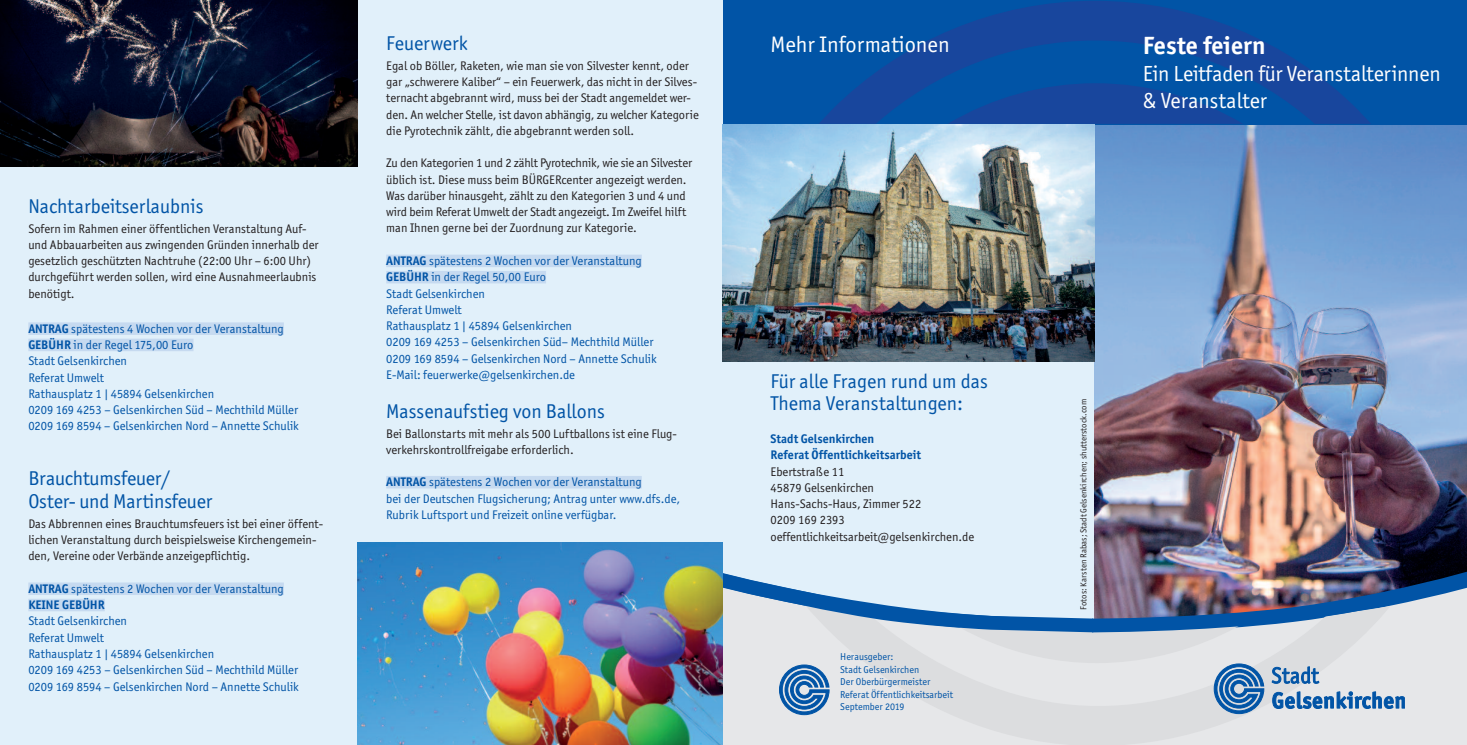
<style>
.page{position:relative;width:1467px;height:745px;background:#fff}
.page>*{position:absolute;margin:0;border:0;box-sizing:border-box;transform-origin:0 0}
.t1{font:700 25px "Officina Sans ITC Std";color:#fff}
.t2{font:22.5px "Officina Sans ITC Std";color:#fff}
.t3{font:21.88px/26.2px "Officina Sans ITC Std";letter-spacing:-.01em;color:#fff}
.t4{font:20px/22.5px "Officina Sans ITC Std";color:#0154a6}
.t5{font:12.5px/16.2px "Officina Sans ITC Std";color:#231f20}
.t6{font:12.5px/16.2px "Officina Sans ITC Std";color:#0154a6}
.t7{font:700 12.5px/15.5px "Officina Sans ITC Std";color:#0154a6}
.t8{font:12.5px "Officina Sans ITC Boo";color:#231f20}
.t9{font:10px/12.5px "Officina Sans ITC Std";color:#0154a6}
.t10{font:8.75px "Officina Sans ITC Std";color:#231f20}
.s1{font-weight:700}
.s2{font-family:"Officina Sans ITC Boo"}
.s3{font-family:"Officina Sans ITC Std"}
</style>
<div class="page">
<div style="left:0;top:0;width:1095px;height:744px;background:#e1f0fa"></div>
<img style="left:1095px;top:124px;width:372px;height:438px">
<div style="left:723px;top:0;width:744px;height:124px;background:#0154a6"></div>
<div style="left:28px;top:322px;width:256px;height:13px;background:#c6daf0"></div>
<div style="left:28px;top:338px;width:165px;height:13px;background:#c6daf0"></div>
<div style="left:28px;top:582px;width:256px;height:12px;background:#c6daf0"></div>
<div style="left:28px;top:598px;width:77px;height:13px;background:#c6daf0"></div>
<div style="left:386px;top:254px;width:256px;height:13px;background:#c6daf0"></div>
<div style="left:386px;top:271px;width:160px;height:12px;background:#c6daf0"></div>
<div style="left:386px;top:475px;width:256px;height:13px;background:#c6daf0"></div>
<img style="left:723px;top:124px;width:372px;height:237px">
<img style="left:0;top:0;width:358px;height:166px">
<div style="left:1390px;top:714px;width:77px;height:30px;background:#e6e7e9"></div>
<div style="left:723px;top:714px;width:77px;height:30px;background:#e6e7e9"></div>
<svg style="left:800px;top:714px;width:590px;height:30px;fill:#e6e7e9"></svg>
<svg style="left:723px;top:562px;width:744px;height:152px"></svg>
<img style="left:358px;top:542px;width:365px;height:202px">
<svg style="left:819px;top:1px;width:552px;height:123px"></svg>
<h3 class="t4" style="left:28px;top:197px;width:177px">Nachtarbeitserlaubnis</h3>
<p class="t5" style="left:28px;top:221px;width:292px">Sofern im Rahmen einer öffentlichen Veranstaltung Auf&shy;und Abbauarbeiten aus zwingenden Gründen innerhalb der gesetzlich geschützten Nachtruhe (22:00 Uhr – 6:00 Uhr) durchgeführt werden sollen, wird eine Ausnahmeerlaubnis benötigt.</p>
<p class="t6" style="left:28px;top:321px;width:272px"><span class="s1">ANTRAG</span> spätestens 4 Wochen vor der Veranstaltung <span class="s1">GEBÜHR</span> in der Regel 175,00 Euro<br>Stadt Gelsenkirchen<br>Referat Umwelt<br>Rathausplatz 1 | 45894 Gelsenkirchen<br>0209 169 4253 – Gelsenkirchen Süd – Mechthild Müller 0209 169 8594 – Gelsenkirchen Nord – Annette Schulik</p>
<h3 class="t4" style="left:28px;top:469px;width:186px">Brauchtumsfeuer/<br>Oster- und Martinsfeuer</h3>
<p class="t5" style="left:28px;top:516px;width:296px">Das Abbrennen eines Brauchtumsfeuers ist bei einer öffent&shy;lichen Veranstaltung durch beispielsweise Kirchengemein&shy;den, Vereine oder Verbände anzeigepflichtig.</p>
<p class="t6" style="left:28px;top:581px;width:257px"><span class="s1">ANTRAG</span> spätestens 2 Wochen vor der Veranstaltung<br><span class="s1">KEINE GEBÜHR</span></p>
<p class="t6" style="left:28px;top:614px;width:272px">Stadt Gelsenkirchen<br>Referat Umwelt<br>Rathausplatz 1 | 45894 Gelsenkirchen<br>0209 169 4253 – Gelsenkirchen Süd – Mechthild Müller 0209 169 8594 – Gelsenkirchen Nord – Annette Schulik</p>
<h3 class="t4" style="left:386px;top:34px;width:83px">Feuerwerk</h3>
<p class="t5" style="left:386px;top:59px;width:314px">Egal ob Böller, Raketen, wie man sie von Silvester kennt, oder gar „schwerere Kaliber“ – ein Feuerwerk, das nicht in der Silves&shy;ternacht abgebrannt wird, muss bei der Stadt angemeldet wer&shy;den. An welcher Stelle, ist davon abhängig, zu welcher Kategorie die Pyrotechnik zählt, die abgebrannt werden soll.</p>
<p class="t5" style="left:386px;top:156px;width:308px">Zu den Kategorien 1 und 2 zählt Pyrotechnik, wie sie an Silvester üblich ist. Diese muss beim BÜRGERcenter angezeigt werden.<br>Was darüber hinausgeht, zählt zu den Kategorien 3 und 4 und wird beim Referat Umwelt der Stadt angezeigt. Im Zweifel hilft man Ihnen gerne bei der Zuordnung zur Kategorie.</p>
<p class="t6" style="left:386px;top:254px;width:272px"><span class="s1">ANTRAG</span> spätestens 2 Wochen vor der Veranstaltung <span class="s1">GEBÜHR</span> in der Regel 50,00 Euro<br>Stadt Gelsenkirchen<br>Referat Umwelt<br>Rathausplatz 1 | 45894 Gelsenkirchen<br>0209 169 4253 – Gelsenkirchen Süd– Mechthild Müller 0209 169 8594 – Gelsenkirchen Nord – Annette Schulik E-Mail: feuerwerke@gelsenkirchen.de</p>
<h3 class="t4" style="left:386px;top:401px;width:220px">Massenaufstieg von Ballons</h3>
<p class="t5" style="left:386px;top:426px;width:292px">Bei Ballonstarts mit mehr als 500 Luftballons ist eine Flug - verkehrskontrollfreigabe erforderlich.</p>
<p class="t6" style="left:386px;top:475px;width:295px"><span class="s1">ANTRAG</span> spätestens 2 Wochen vor der Veranstaltung<br>bei der Deutschen Flugsicherung; Antrag unter www.dfs.de,<br>Rubrik Luftsport und Freizeit online verfügbar.</p>
<h2 class="t2" style="left:770px;top:36px;width:181px">Mehr Informationen</h2>
<h3 class="t4" style="left:770px;top:371px;width:219px">Für alle Fragen rund um das<br>Thema Veranstaltungen:</h3>
<p class="t7" style="left:771px;top:432px;width:152px">Stadt Gelsenkirchen<br>Referat Öffentlichkeitsarbeit</p>
<p class="t5" style="left:771px;top:464px;width:152px">Ebertstraße 11<br>45879 Gelsenkirchen<br>Hans-Sachs-Haus, Zimmer 522<br>0209 169 <span class="s2">2393</span></p>
<p class="t8" style="left:771px;top:529px;width:205px">oeffentlichkeitsarbeit<span class="s3">@gelsenkirchen.de</span></p>
<p class="t9" style="left:840px;top:651px;width:114px">Herausgeber:<br>Stadt Gelsenkirchen<br>Der Oberbürgermeister<br>Referat Öffentlichkeitsarbeit<br>September 2019</p>
<h1 class="t1" style="left:1143px;top:36px;width:124px">Feste feiern</h1>
<h3 class="t3" style="left:1143px;top:63px;width:299px">Ein Leitfaden für Veranstalterinnen &amp; Veranstalter</h3>
<p class="t10" style="left:1081px;top:609px;width:212px;rotate:-90deg">Fotos: Karsten Rabas; Stadt Gelsenkirchen; shutterstock.com</p>
</div>
